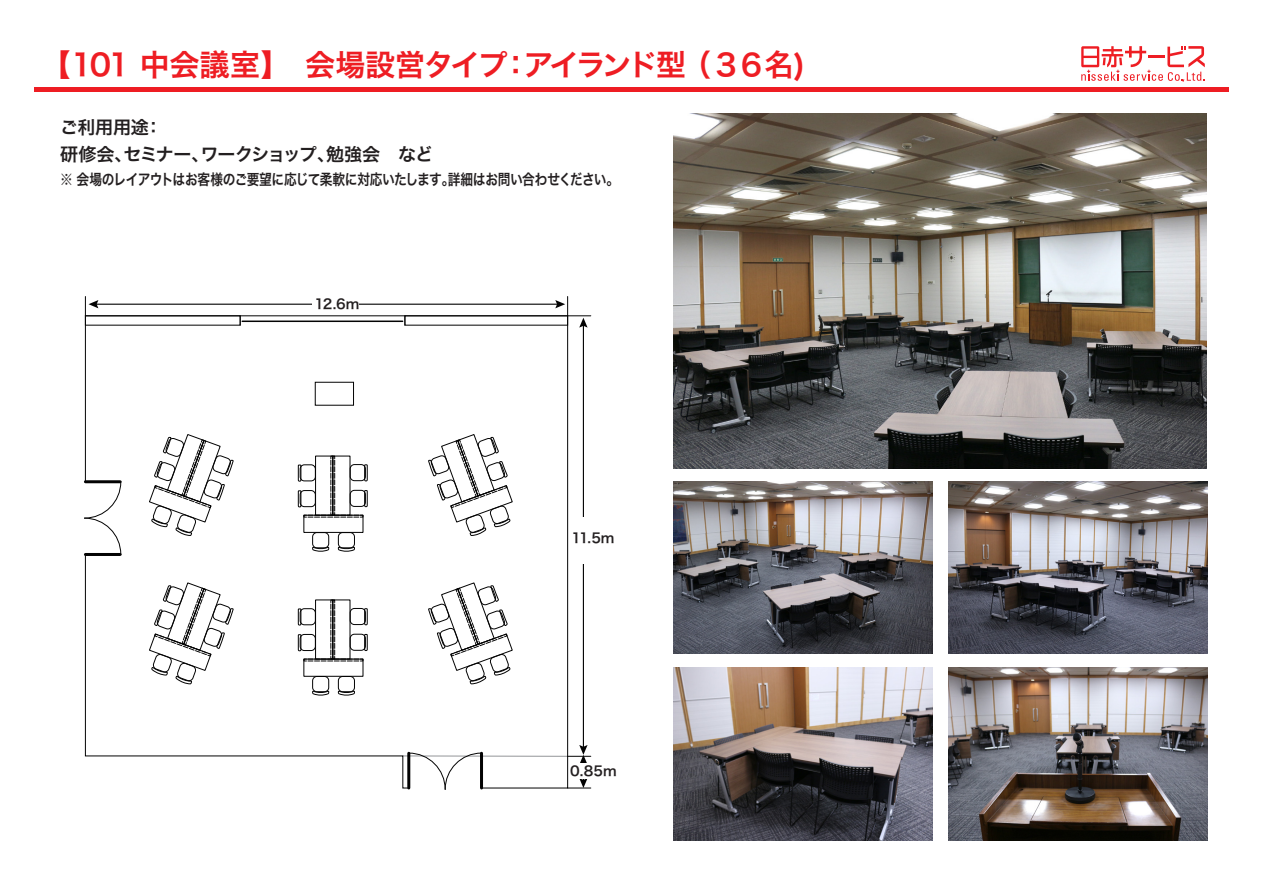
<style>
.page{position:relative;width:1263px;height:893px;background:#fff}
.page>*{position:absolute;margin:0;border:0;box-sizing:border-box;transform-origin:0 0}
.t1{font:30px "Hira Kaku Std N W6";letter-spacing:-.075em;color:#ee1d23}
.t2{font:18px/27px "Hira Kaku Std N W6";letter-spacing:-.03em;color:#231f20}
.t3{font:15px "Hira Kaku Std N W6";letter-spacing:-.035em;color:#231f20;scale:.85 1}
.t4{font:13.5px "Hira Kaku Std N W6";color:#231f20}
</style>
<div class="page">
<hr style="left:34px;top:88px;width:1195px;height:4px;background:#ee1d23">
<svg style="left:85px;top:315px;width:483px;height:474px"></svg>
<svg style="left:84px;top:481px;width:37px;height:74px"></svg>
<svg style="left:408px;top:753px;width:74px;height:37px"></svg>
<hr style="left:242px;top:321px;width:161px;height:1px;background:#030303">
<div style="left:405px;top:315px;width:163px;height:10px;border:1px solid #030303"></div>
<div style="left:85px;top:315px;width:155px;height:10px;border:1px solid #030303"></div>
<hr style="left:407px;top:753px;width:3px;height:35px;background:#030303">
<hr style="left:480px;top:753px;width:3px;height:35px;background:#030303">
<hr style="left:85px;top:480px;width:35px;height:3px;background:#030303">
<hr style="left:85px;top:553px;width:35px;height:3px;background:#030303">
<hr style="left:403px;top:756px;width:165px;height:1px;background:#939598">
<hr style="left:95px;top:304px;width:463px;height:1px;background:#030303">
<svg style="left:85px;top:296px;width:13px;height:20px"></svg>
<div style="left:313px;top:293px;width:46px;height:18px;background:#fff"></div>
<hr style="left:583px;top:324px;width:1px;height:424px;background:#030303">
<svg style="left:555px;top:296px;width:36px;height:32px"></svg>
<svg style="left:568px;top:745px;width:23px;height:44px"></svg>
<div style="left:572px;top:517px;width:18px;height:46px;background:#fff"></div>
<div style="left:569px;top:763px;width:47px;height:16px;background:#fff"></div>
<img style="left:674px;top:113px;width:532px;height:355px">
<img style="left:673px;top:481px;width:259px;height:173px">
<img style="left:948px;top:481px;width:259px;height:173px">
<img style="left:673px;top:668px;width:259px;height:173px">
<img style="left:948px;top:668px;width:259px;height:173px">
<svg style="left:1081px;top:46px;width:124px;height:36px"></svg>
<h1 class="t1" style="left:41px;top:41px;width:766px">【101 中会議室】　会場設営タイプ：アイランド型 （３６名)</h1>
<p class="t2" style="left:60px;top:114px;width:374px">ご利用用途：<br>研修会、セミナー、ワークショップ、勉強会　など</p>
<p class="t3" style="left:60px;top:168px;width:659px">※ 会場のレイアウトはお客様のご要望に応じて柔軟に対応いたします。詳細はお問い合わせください。</p>
<p class="t4" style="left:314px;top:294px;width:47px">12.6m</p>
<p class="t4" style="left:571px;top:528px;width:45px">11.5m</p>
<p class="t4" style="left:570px;top:761px;width:48px">0.85m</p>
</div>
